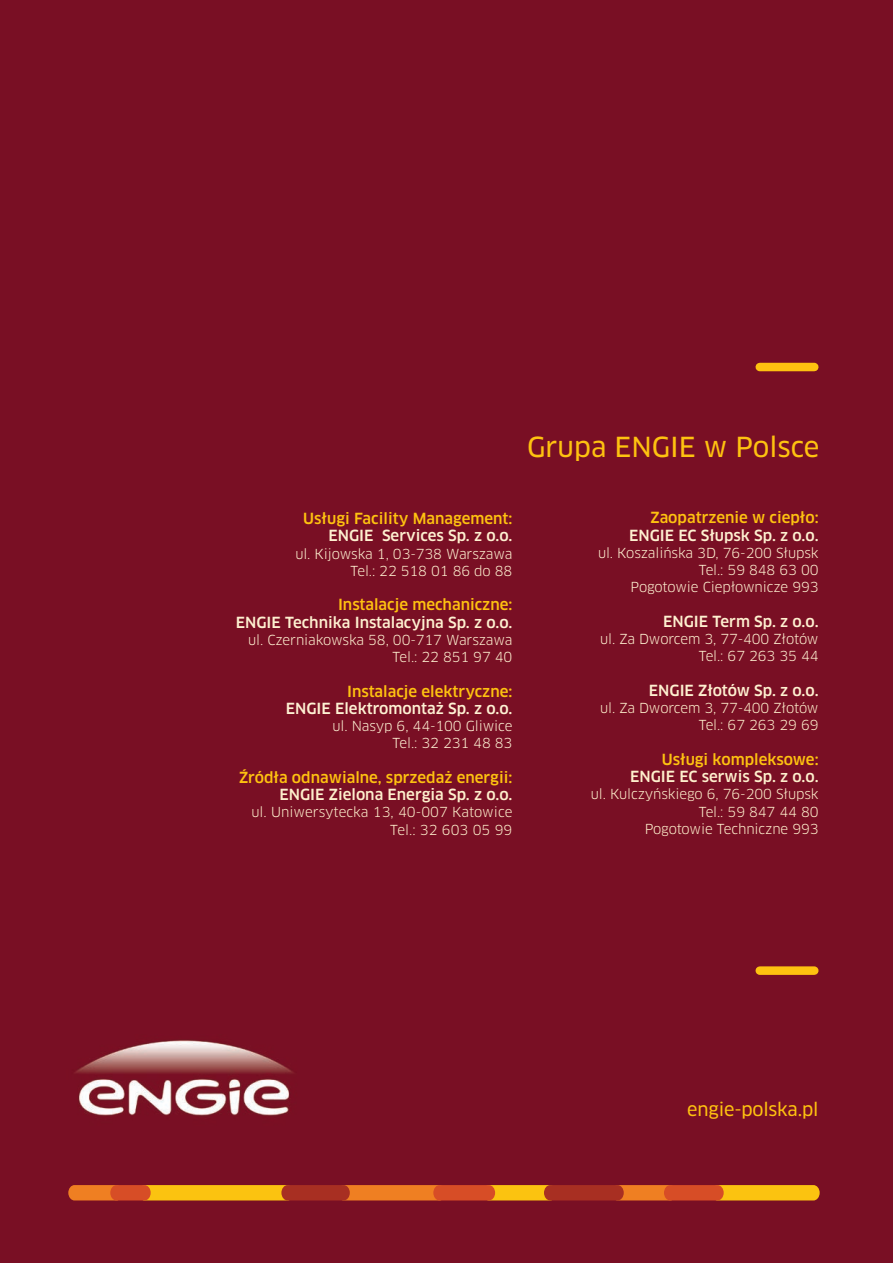
<style>
.page{position:relative;width:893px;height:1263px;background:#790f24}
.page>*{position:absolute;margin:0;border:0;box-sizing:border-box;transform-origin:0 0}
.t1{font:27px "Clan Pro News";color:#fec210}
.t2{font:18px "Clan Pro News";letter-spacing:-.01em;color:#fec210}
.t3{font:500 15px "Clan Pro";color:#fec210}
.t4{font:500 15px "Clan Pro";color:#fef0d0}
.t5{font:500 15px "Clan Pro";color:#feefcc}
.t6{font:500 15px "Clan Pro";color:#fef1d3}
.t7{font:13.5px/17.2px "Clan Pro";letter-spacing:-.01em;color:#fef0d0;text-align:right}
.t8{font:13.5px/17.2px "Clan Pro";letter-spacing:-.01em;color:#feefcc;text-align:right}
.t9{font:13.5px/17.2px "Clan Pro";letter-spacing:-.01em;color:#fef1d3;text-align:right}
</style>
<div class="page">
<div style="left:760px;top:363px;width:54px;height:8px;background:#fec210"></div>
<div style="left:760px;top:966px;width:54px;height:9px;background:#fec210"></div>
<svg style="left:68px;top:1185px;width:752px;height:15px;background:#df7d1c"></svg>
<img style="left:75px;top:1040px;width:219px;height:76px">
<h1 class="t1" style="left:527px;top:431px;width:294px">Grupa ENGIE w Polsce</h1>
<p class="t3" style="left:303px;top:510px;width:211px">Usługi Facility Management:</p>
<p class="t4" style="left:329px;top:527px;width:185px">ENGIE Services Sp. z o.o.</p>
<p class="t7" style="left:295px;top:545px;width:218px">ul. Kijowska 1, 03-738 Warszawa<br>Tel.: 22 518 01 86 do 88</p>
<p class="t3" style="left:338px;top:596px;width:176px">Instalacje mechaniczne:</p>
<p class="t4" style="left:236px;top:613px;width:278px">ENGIE Technika Instalacyjna Sp. z o.o.</p>
<p class="t7" style="left:248px;top:631px;width:266px">ul. Czerniakowska 58, 00-717 Warszawa<br>Tel.: 22 851 97 40</p>
<p class="t3" style="left:347px;top:682px;width:167px">Instalacje elektryczne:</p>
<p class="t6" style="left:286px;top:699px;width:228px">ENGIE Elektromontaż Sp. z o.o.</p>
<p class="t9" style="left:333px;top:717px;width:181px">ul. Nasyp 6, 44-100 Gliwice<br>Tel.: 32 231 48 83</p>
<p class="t3" style="left:239px;top:768px;width:275px">Źródła odnawialne, sprzedaż energii:</p>
<p class="t5" style="left:279px;top:786px;width:234px">ENGIE Zielona Energia Sp. z o.o.</p>
<p class="t8" style="left:251px;top:804px;width:263px">ul. Uniwersytecka 13, 40-007 Katowice<br>Tel.: 32 603 05 99</p>
<p class="t3" style="left:651px;top:509px;width:169px">Zaopatrzenie w ciepło:</p>
<p class="t4" style="left:629px;top:526px;width:191px">ENGIE EC Słupsk Sp. z o.o.</p>
<p class="t7" style="left:598px;top:544px;width:222px">ul. Koszalińska 3D, 76-200 Słupsk<br>Tel.: 59 848 63 00<br>Pogotowie Ciepłownicze 993</p>
<p class="t4" style="left:663px;top:613px;width:157px">ENGIE Term Sp. z o.o.</p>
<p class="t7" style="left:600px;top:631px;width:220px">ul. Za Dworcem 3, 77-400 Złotów<br>Tel.: 67 263 35 44</p>
<p class="t4" style="left:649px;top:682px;width:171px">ENGIE Złotów Sp. z o.o.</p>
<p class="t8" style="left:600px;top:700px;width:220px">ul. Za Dworcem 3, 77-400 Złotów<br>Tel.: 67 263 29 69</p>
<p class="t3" style="left:662px;top:751px;width:158px">Usługi kompleksowe:</p>
<p class="t5" style="left:630px;top:768px;width:190px">ENGIE EC serwis Sp. z o.o.</p>
<p class="t8" style="left:591px;top:786px;width:229px">ul. Kulczyńskiego 6, 76-200 Słupsk<br>Tel.: 59 847 44 80<br>Pogotowie Techniczne 993</p>
<h2 class="t2" style="left:687px;top:1099px;width:133px">engie-polska.pl</h2>
</div>
